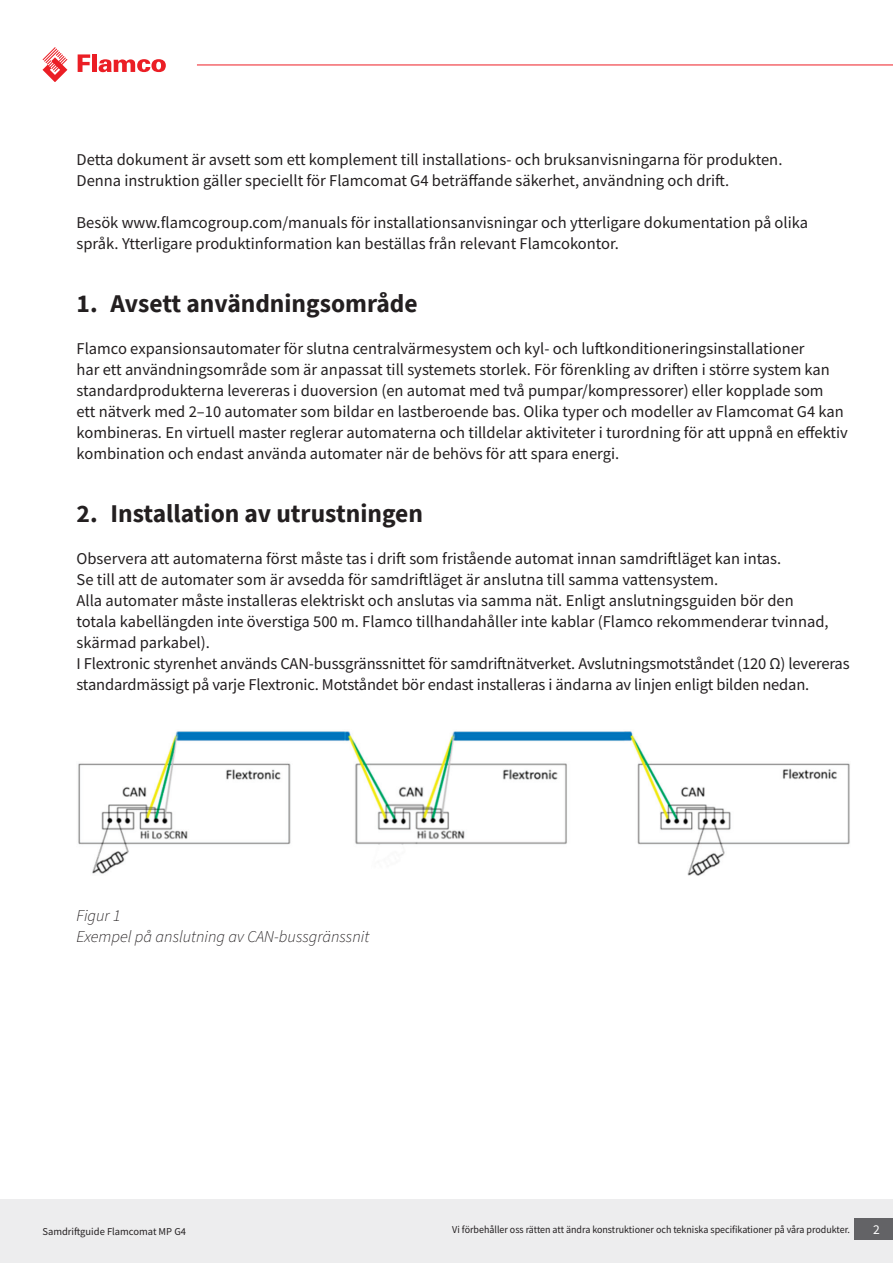
<style>
.page{position:relative;width:893px;height:1263px;background:#fff}
.page>*{position:absolute;margin:0;border:0;box-sizing:border-box;transform-origin:0 0}
.t1{font:700 25.5px "Source Sans Pro";color:#231f20}
.t2{font:16.5px/21px "Source Sans Pro";color:#231f20}
.t3{font:italic 300 16.5px/21px "Source Sans Pro";color:#231f20}
.t4{font:13.5px "Source Sans Pro";color:#fff}
.t5{font:10.5px "Source Sans Pro";color:#231f20;scale:.95 1}
.t6{font:10.5px "Source Sans Pro";color:#231f20}
</style>
<div class="page">
<div style="left:0;top:1199px;width:893px;height:64px;background:#ededee"></div>
<svg style="left:78px;top:54px;width:12px;height:18px"></svg>
<div style="left:92px;top:54px;width:5px;height:18px;background:#eb1e25"></div>
<svg style="left:99px;top:59px;width:67px;height:13px"></svg>
<svg style="left:43px;top:48px;width:24px;height:34px"></svg>
<div style="left:854px;top:1218px;width:39px;height:21px;background:#636366"></div>
<hr style="left:197px;top:65px;width:696px;height:1px;background:#ee1d23">
<img style="left:78px;top:731px;width:772px;height:145px">
<p class="t2" style="left:77px;top:149px;width:707px">Detta dokument är avsett som ett komplement till installations- och bruksanvisningarna för produkten.<br>Denna instruktion gäller speciellt för Flamcomat G4 beträffande säkerhet, användning och drift.</p>
<p class="t2" style="left:77px;top:212px;width:733px">Besök www.flamcogroup.com/manuals för installationsanvisningar och ytterligare dokumentation på olika språk. Ytterligare produktinformation kan beställas från relevant Flamcokontor.</p>
<h1 class="t1" style="left:77px;top:286px;width:343px">1. Avsett användningsområde</h1>
<p class="t2" style="left:77px;top:338px;width:773px">Flamco expansionsautomater för slutna centralvärmesystem och kyl- och luftkonditioneringsinstallationer<br>har ett användningsområde som är anpassat till systemets storlek. För förenkling av driften i större system kan standardprodukterna levereras i duoversion (en automat med två pumpar/kompressorer) eller kopplade som<br>ett nätverk med 2–10 automater som bildar en lastberoende bas. Olika typer och modeller av Flamcomat G4 kan kombineras. En virtuell master reglerar automaterna och tilldelar aktiviteter i turordning för att uppnå en effektiv kombination och endast använda automater när de behövs för att spara energi.</p>
<h1 class="t1" style="left:77px;top:496px;width:348px">2. Installation av utrustningen</h1>
<p class="t2" style="left:77px;top:548px;width:775px">Observera att automaterna först måste tas i drift som fristående automat innan samdriftläget kan intas.<br>Se till att de automater som är avsedda för samdriftläget är anslutna till samma vattensystem.<br>Alla automater måste installeras elektriskt och anslutas via samma nät. Enligt anslutningsguiden bör den<br>totala kabellängden inte överstiga 500 m. Flamco tillhandahåller inte kablar (Flamco rekommenderar tvinnad, skärmad parkabel).<br>I Flextronic styrenhet används CAN-bussgränssnittet för samdriftnätverket. Avslutningsmotståndet (120 Ω) levereras standardmässigt på varje Flextronic. Motståndet bör endast installeras i ändarna av linjen enligt bilden nedan.</p>
<p class="t3" style="left:77px;top:906px;width:294px">Figur 1<br>Exempel på anslutning av CAN-bussgränssnit</p>
<p class="t6" style="left:43px;top:1225px;width:145px">Samdriftguide Flamcomat MP G4</p>
<p class="t5" style="left:452px;top:1222px;width:420px">Vi förbehåller oss rätten att ändra konstruktioner och tekniska specifikationer på våra produkter.</p>
<p class="t4" style="left:873px;top:1221px;width:8px">2</p>
</div>
